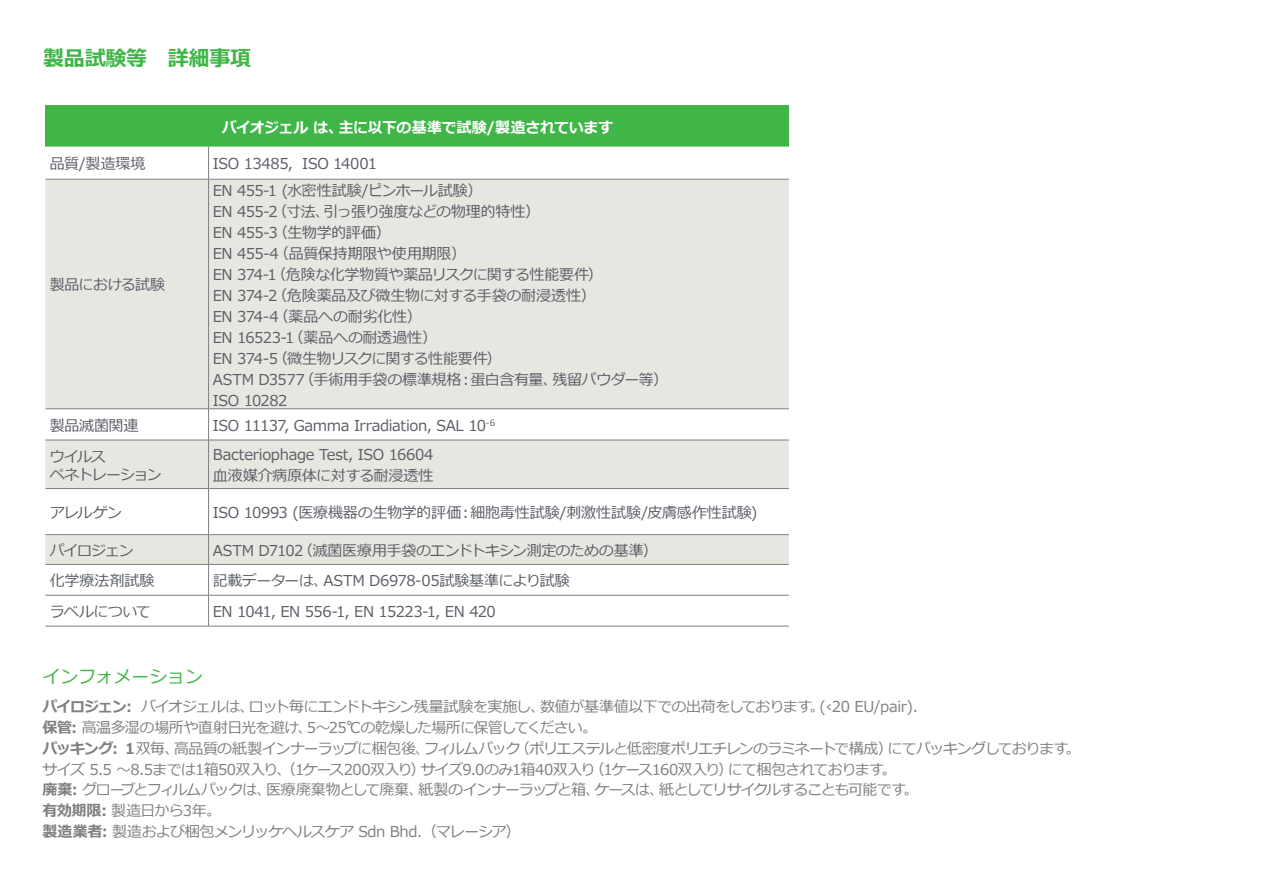
<style>
.page{position:relative;width:1263px;height:893px;background:#fff}
.page>*{position:absolute;margin:0;border:0;box-sizing:border-box;transform-origin:0 0}
.t1{font:700 21px "Meiryo";letter-spacing:-.01em;color:#40b649}
.t2{font:18px "Meiryo";letter-spacing:-.01em;color:#40b649}
.t3{font:15px/21px "Meiryo";letter-spacing:-.025em;color:#5b5f66}
.t4{font:15px/20.7px "Meiryo";letter-spacing:-.055em;color:#808083}
.t5{font:700 15px "Meiryo";letter-spacing:-.02em;color:#fff}
.t6{font:15px/18px "Meiryo";letter-spacing:-.08em;color:#5b5f66}
.t7{font:15px "Meiryo";letter-spacing:.005em;color:#5b5f66}
.s1{font-weight:700}
</style>
<div class="page">
<div style="left:45px;top:105px;width:744px;height:42px;background:#40b649"></div>
<svg style="left:45px;top:178px;width:744px;height:262px"></svg>
<div style="left:45px;top:180px;width:744px;height:229px;background:#e8e6e1"></div>
<svg style="left:45px;top:441px;width:744px;height:123px;fill:#e8e6e1"></svg>
<hr style="left:45px;top:440px;width:164px;height:1px;background:#808083">
<hr style="left:45px;top:488px;width:164px;height:1px;background:#808083">
<hr style="left:45px;top:534px;width:164px;height:1px;background:#808083">
<hr style="left:45px;top:564px;width:164px;height:1px;background:#808083">
<hr style="left:45px;top:595px;width:164px;height:1px;background:#808083">
<hr style="left:45px;top:626px;width:164px;height:1px;background:#808083">
<hr style="left:208px;top:147px;width:1px;height:32px;background:#808083">
<hr style="left:208px;top:409px;width:1px;height:31px;background:#808083">
<hr style="left:208px;top:440px;width:1px;height:48px;background:#808083">
<hr style="left:208px;top:489px;width:1px;height:45px;background:#808083">
<svg style="left:208px;top:535px;width:1px;height:29px"></svg>
<hr style="left:208px;top:565px;width:1px;height:30px;background:#808083">
<hr style="left:208px;top:595px;width:1px;height:31px;background:#808083">
<hr style="left:209px;top:440px;width:580px;height:1px;background:#808083">
<hr style="left:209px;top:488px;width:580px;height:1px;background:#808083">
<hr style="left:209px;top:534px;width:580px;height:1px;background:#808083">
<hr style="left:209px;top:564px;width:580px;height:1px;background:#808083">
<hr style="left:209px;top:595px;width:580px;height:1px;background:#808083">
<hr style="left:209px;top:626px;width:580px;height:1px;background:#808083">
<hr style="left:45px;top:179px;width:164px;height:1px;background:#808083">
<hr style="left:45px;top:409px;width:164px;height:1px;background:#808083">
<hr style="left:209px;top:179px;width:580px;height:1px;background:#808083">
<hr style="left:208px;top:179px;width:1px;height:230px;background:#808083">
<hr style="left:209px;top:409px;width:580px;height:1px;background:#808083">
<h1 class="t1" style="left:43px;top:44px;width:210px">製品試験等　詳細事項</h1>
<p class="t5" style="left:222px;top:117px;width:393px">バイオジェル は、主に以下の基準で試験/製造されています</p>
<p class="t3" style="left:50px;top:154px;width:97px">品質/製造環境</p>
<p class="t3" style="left:213px;top:154px;width:166px">ISO 13485, ISO 14001</p>
<p class="t3" style="left:50px;top:275px;width:117px">製品における試験</p>
<p class="t3" style="left:213px;top:180px;width:457px">EN 455-1 (水密性試験/ピンホール試験）<br>EN 455-2（寸法、引っ張り強度などの物理的特性）<br>EN 455-3（生物学的評価）<br>EN 455-4（品質保持期限や使用期限）<br>EN 374-1（危険な化学物質や薬品リスクに関する性能要件）<br>EN 374-2（危険薬品及び微生物に対する手袋の耐浸透性）<br>EN 374-4（薬品への耐劣化性）<br>EN 16523-1（薬品への耐透過性）<br>EN 374-5（微生物リスクに関する性能要件）<br>ASTM D3577（手術用手袋の標準規格：蛋白含有量、残留パウダー等）<br>ISO 10282</p>
<p class="t3" style="left:50px;top:416px;width:90px">製品滅菌関連</p>
<p class="t3" style="left:213px;top:416px;width:284px">ISO 11137, Gamma Irradiation, SAL 10<sup>-6</sup></p>
<p class="t6" style="left:50px;top:448px;width:114px">ウイルス<br>ペネトレーション</p>
<p class="t3" style="left:213px;top:445px;width:222px">Bacteriophage Test, ISO 16604血液媒介病原体に対する耐浸透性</p>
<p class="t3" style="left:50px;top:503px;width:74px">アレルゲン</p>
<p class="t3" style="left:213px;top:503px;width:546px">ISO 10993 (医療機器の生物学的評価：細胞毒性試験/刺激性試験/皮膚感作性試験)</p>
<p class="t3" style="left:50px;top:541px;width:86px">パイロジェン</p>
<p class="t3" style="left:213px;top:541px;width:446px">ASTM D7102（滅菌医療用手袋のエンドトキシン測定のための基準）</p>
<p class="t7" style="left:50px;top:570px;width:106px">化学療法剤試験</p>
<p class="t3" style="left:213px;top:571px;width:359px">記載データーは、ASTM D6978-05試験基準により試験</p>
<p class="t3" style="left:50px;top:602px;width:103px">ラベルについて</p>
<p class="t3" style="left:213px;top:602px;width:284px">EN 1041, EN 556-1, EN 15223-1, EN 420</p>
<p class="t2" style="left:43px;top:664px;width:162px">インフォメーション</p>
<p class="t4" style="left:43px;top:697px;width:1039px"><span class="s1">パイロジェン:</span> バイオジェルは、ロット毎にエンドトキシン残量試験を実施し、数値が基準値以下での出荷をしております。(‹20 EU/pair).<br><span class="s1">保管:</span> 高温多湿の場所や直射日光を避け、5〜25℃の乾燥した場所に保管してください。<br><span class="s1">パッキング: １</span>双毎、高品質の紙製インナーラップに梱包後、フィルムパック（ポリエステルと低密度ポリエチレンのラミネートで構成）にてパッキングしております。サイズ 5.5 ～8.5までは1箱50双入り、（1ケース200双入り）サイズ9.0のみ1箱40双入り（1ケース160双入り）にて梱包されております。<br><span class="s1">廃棄:</span> グローブとフィルムパックは、医療廃棄物として廃棄、紙製のインナーラップと箱、ケースは、紙としてリサイクルすることも可能です。<br><span class="s1">有効期限:</span> 製造日から3年。<br><span class="s1">製造業者:</span> 製造および梱包メンリッケヘルスケア Sdn Bhd.（マレーシア）</p>
</div>
